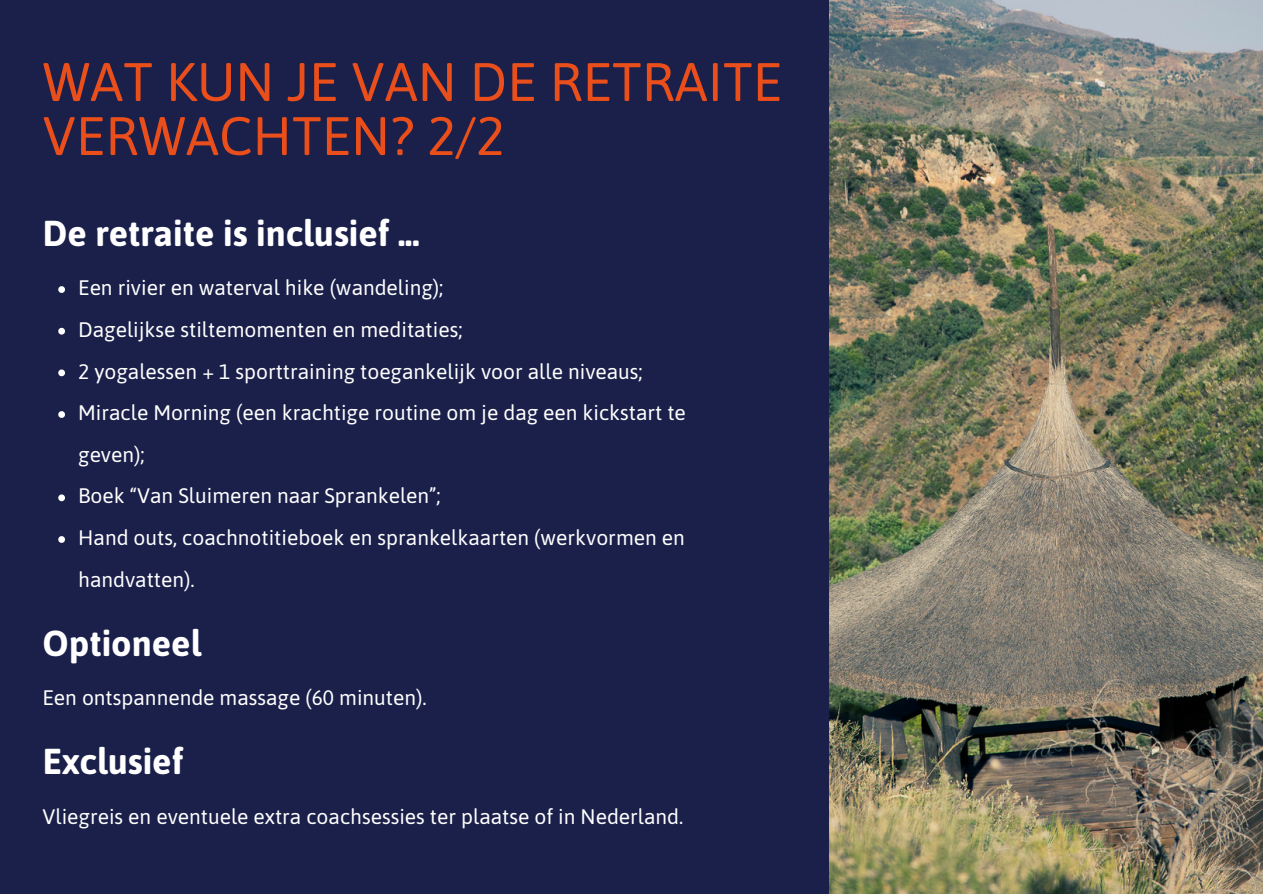
<style>
.page{position:relative;width:1263px;height:894px;background:#fff}
.page>*{position:absolute;margin:0;border:0;box-sizing:border-box;transform-origin:0 0}
.t1{font:54px/54px "Asap";color:#e94e1b}
.t2{font:700 36px "Asap";color:#fff}
.t3{font:21px/41.7px "Asap";color:#fff}
</style>
<div class="page">
<div style="left:0;top:0;width:1263px;height:893px;background:#1a204a"></div>
<img style="left:830px;top:0;width:433px;height:893px">
<svg style="left:58px;top:286px;width:7px;height:7px"></svg>
<svg style="left:58px;top:328px;width:7px;height:6px"></svg>
<svg style="left:58px;top:369px;width:7px;height:7px"></svg>
<svg style="left:58px;top:411px;width:7px;height:7px"></svg>
<svg style="left:58px;top:494px;width:7px;height:7px"></svg>
<svg style="left:58px;top:536px;width:7px;height:6px"></svg>
<h2 class="t1" style="left:43px;top:54px;width:741px">WAT KUN JE VAN DE RETRAITE<br>VERWACHTEN? 2/2</h2>
<p class="t2" style="left:43px;top:212px;width:379px">De retraite is inclusief ...</p>
<p class="t3" style="left:78px;top:267px;width:367px">Een rivier en waterval hike (wandeling);</p>
<p class="t3" style="left:78px;top:308px;width:386px">Dagelijkse stiltemomenten en meditaties;</p>
<p class="t3" style="left:78px;top:350px;width:566px">2 yogalessen + 1 sporttraining toegankelijk voor alle niveaus;</p>
<p class="t3" style="left:78px;top:391px;width:609px">Miracle Morning (een krachtige routine om je dag een kickstart te geven);</p>
<p class="t3" style="left:78px;top:475px;width:364px">Boek “Van Sluimeren naar Sprankelen”;</p>
<h2 class="t3" style="left:78px;top:516px;width:608px">Hand outs, coachnotitieboek en sprankelkaarten (werkvormen en handvatten).</h2>
<p class="t2" style="left:43px;top:622px;width:160px">Optioneel</p>
<p class="t3" style="left:43px;top:676px;width:386px">Een ontspannende massage (60 minuten).</p>
<p class="t2" style="left:43px;top:740px;width:142px">Exclusief</p>
<h2 class="t3" style="left:43px;top:795px;width:642px">Vliegreis en eventuele extra coachsessies ter plaatse of in Nederland.</h2>
</div>
